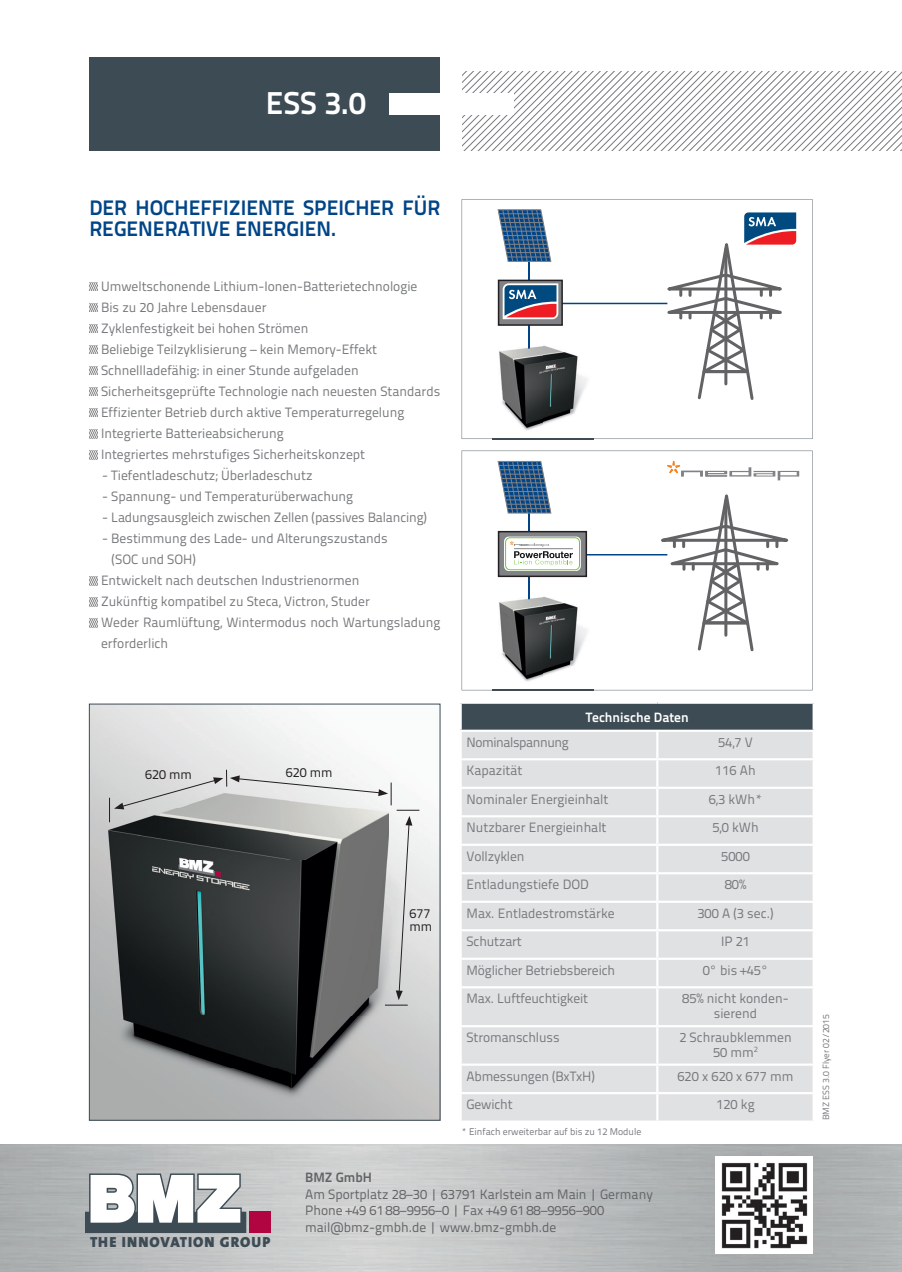
<style>
.page{position:relative;width:902px;height:1272px;background:#fff}
.page>*{position:absolute;margin:0;border:0;box-sizing:border-box;transform-origin:0 0}
.t1{font:700 31.65px "Titillium Text 22 L";color:#fff}
.t2{font:700 21px/21px "Titillium Text 22 L";color:#014588}
.t3{font:14.7px "The Sans Black Caps";letter-spacing:.07em;color:#3d4b54}
.t4{font:13.5px/21px "Titillium Text 22 L";color:#76787b;text-align:center}
.t5{font:13.5px/16.5px "Titillium Text 22 L";color:#636366}
.t6{font:700 13.5px "Titillium Text 22 L";color:#fff}
.t7{font:13.5px "Titillium Text 22 L";letter-spacing:-.03em;color:#76787b}
.t8{font:700 13.5px "Titillium Text 22 L";color:#636366}
.t9{font:13.2px/13.2px "Titillium Text 22 L";color:#231f20}
.t10{font:9.75px "Titillium Text 22 L";color:#76787b}
.t11{font:9px "Titillium Text 22 L";color:#76787b}
</style>
<div class="page">
<img style="left:0;top:1144px;width:901px;height:127px">
<svg style="left:89px;top:282px;width:9px;height:9px"></svg>
<svg style="left:89px;top:303px;width:9px;height:9px"></svg>
<svg style="left:89px;top:324px;width:9px;height:9px"></svg>
<svg style="left:89px;top:345px;width:9px;height:9px"></svg>
<svg style="left:89px;top:366px;width:9px;height:9px"></svg>
<svg style="left:89px;top:387px;width:9px;height:9px"></svg>
<svg style="left:89px;top:408px;width:9px;height:9px"></svg>
<svg style="left:89px;top:429px;width:9px;height:9px"></svg>
<svg style="left:89px;top:450px;width:9px;height:9px"></svg>
<svg style="left:89px;top:576px;width:9px;height:9px"></svg>
<svg style="left:89px;top:597px;width:9px;height:9px"></svg>
<svg style="left:89px;top:618px;width:9px;height:9px"></svg>
<div style="left:460px;top:702px;width:353px;height:28px;background:#3d4b54"></div>
<div style="left:461px;top:732px;width:351px;height:388px;background:#e0e1e3"></div>
<hr style="left:656px;top:731px;width:2px;height:27px;background:#fff">
<hr style="left:459px;top:758px;width:198px;height:2px;background:#fff">
<hr style="left:657px;top:758px;width:157px;height:2px;background:#fff">
<hr style="left:656px;top:760px;width:2px;height:26px;background:#fff">
<hr style="left:459px;top:786px;width:198px;height:2px;background:#fff">
<hr style="left:657px;top:786px;width:157px;height:2px;background:#fff">
<hr style="left:656px;top:788px;width:2px;height:27px;background:#fff">
<hr style="left:459px;top:815px;width:198px;height:2px;background:#fff">
<hr style="left:657px;top:815px;width:157px;height:2px;background:#fff">
<hr style="left:656px;top:817px;width:2px;height:26px;background:#fff">
<hr style="left:459px;top:843px;width:198px;height:2px;background:#fff">
<hr style="left:657px;top:843px;width:157px;height:2px;background:#fff">
<hr style="left:656px;top:845px;width:2px;height:27px;background:#fff">
<hr style="left:459px;top:872px;width:198px;height:2px;background:#fff">
<hr style="left:657px;top:872px;width:157px;height:2px;background:#fff">
<hr style="left:656px;top:874px;width:2px;height:26px;background:#fff">
<hr style="left:459px;top:900px;width:198px;height:2px;background:#fff">
<hr style="left:657px;top:900px;width:157px;height:2px;background:#fff">
<hr style="left:656px;top:902px;width:2px;height:27px;background:#fff">
<hr style="left:459px;top:929px;width:198px;height:2px;background:#fff">
<hr style="left:657px;top:929px;width:157px;height:2px;background:#fff">
<hr style="left:656px;top:931px;width:2px;height:26px;background:#fff">
<hr style="left:459px;top:957px;width:198px;height:2px;background:#fff">
<hr style="left:657px;top:957px;width:157px;height:2px;background:#fff">
<hr style="left:656px;top:959px;width:2px;height:27px;background:#fff">
<hr style="left:459px;top:986px;width:198px;height:2px;background:#fff">
<hr style="left:657px;top:986px;width:157px;height:2px;background:#fff">
<hr style="left:656px;top:988px;width:2px;height:37px;background:#fff">
<hr style="left:459px;top:1025px;width:198px;height:2px;background:#fff">
<hr style="left:657px;top:1025px;width:157px;height:2px;background:#fff">
<hr style="left:656px;top:1027px;width:2px;height:36px;background:#fff">
<hr style="left:459px;top:1063px;width:198px;height:2px;background:#fff">
<hr style="left:657px;top:1063px;width:157px;height:2px;background:#fff">
<hr style="left:656px;top:1065px;width:2px;height:26px;background:#fff">
<hr style="left:459px;top:1091px;width:198px;height:3px;background:#fff">
<hr style="left:657px;top:1091px;width:157px;height:3px;background:#fff">
<hr style="left:656px;top:1094px;width:2px;height:26px;background:#fff">
<hr style="left:459px;top:701px;width:198px;height:2px;background:#fff">
<hr style="left:459px;top:703px;width:2px;height:26px;background:#fff">
<hr style="left:657px;top:701px;width:157px;height:2px;background:#fff">
<hr style="left:812px;top:703px;width:2px;height:26px;background:#fff">
<hr style="left:459px;top:729px;width:355px;height:2px;background:#fff">
<img style="left:91px;top:705px;width:347px;height:413px">
<svg style="left:109px;top:769px;width:310px;height:236px;background:#6f7272"></svg>
<img style="left:715px;top:1156px;width:97px;height:97px">
<div style="left:249px;top:1211px;width:21px;height:21px;background:#b00540"></div>
<svg style="left:85px;top:1173px;width:161px;height:59px"></svg>
<svg style="left:461px;top:450px;width:351px;height:240px"></svg>
<svg style="left:497px;top:460px;width:54px;height:54px"></svg>
<hr style="left:499px;top:465px;width:42px;height:1px;background:#808285">
<hr style="left:500px;top:469px;width:42px;height:1px;background:#808285">
<hr style="left:500px;top:474px;width:43px;height:1px;background:#808285">
<hr style="left:501px;top:478px;width:43px;height:1px;background:#808285">
<hr style="left:502px;top:482px;width:43px;height:1px;background:#808285">
<hr style="left:503px;top:487px;width:42px;height:1px;background:#808285">
<hr style="left:504px;top:491px;width:42px;height:1px;background:#808285">
<hr style="left:505px;top:495px;width:42px;height:1px;background:#808285">
<hr style="left:506px;top:499px;width:42px;height:1px;background:#808285">
<hr style="left:507px;top:504px;width:42px;height:1px;background:#808285">
<hr style="left:507px;top:508px;width:43px;height:1px;background:#808285">
<div style="left:504px;top:536px;width:76px;height:35px;background:#fff;border-radius:5px"></div>
<div style="left:505px;top:537px;width:74px;height:33px;border:1px solid #79c142;border-radius:5px"></div>
<svg style="left:510px;top:541px;width:63px;height:24px"></svg>
<img style="left:492px;top:594px;width:101px;height:97px">
<svg style="left:635px;top:454px;width:178px;height:199px"></svg>
<hr style="left:724px;top:501px;width:3px;height:134px;background:#636366">
<svg style="left:461px;top:199px;width:351px;height:240px"></svg>
<img style="left:492px;top:343px;width:101px;height:96px">
<svg style="left:502px;top:283px;width:56px;height:36px"></svg>
<svg style="left:644px;top:211px;width:160px;height:191px"></svg>
<svg style="left:462px;top:71px;width:439px;height:79px"></svg>
<div style="left:89px;top:57px;width:368px;height:93px;background:#3d4b54"></div>
<div style="left:440px;top:34px;width:21px;height:124px;background:#fff"></div>
<div style="left:389px;top:93px;width:124px;height:21px;background:#fff"></div>
<h1 class="t1" style="left:266px;top:92px;width:101px">ESS 3.0</h1>
<h2 class="t2" style="left:89px;top:200px;width:352px">DER HOCHEFFIZIENTE SPEICHER FÜR<br>REGENERATIVE ENERGIEN.</h2>
<p class="t4" style="left:101px;top:277px;width:341px;text-align:left">Umweltschonende Lithium-Ionen-Batterietechnologie<br>Bis zu 20 Jahre Lebensdauer<br>Zyklenfestigkeit bei hohen Strömen<br>Beliebige Teilzyklisierung – kein Memory-Effekt Schnellladefähig: in einer Stunde aufgeladen Sicherheitsgeprüfte Technologie nach neuesten Standards Effizienter Betrieb durch aktive Temperaturregelung Integrierte Batterieabsicherung<br>Integriertes mehrstufiges Sicherheitskonzept</p>
<p class="t4" style="left:102px;top:466px;width:212px">- Tiefentladeschutz; Überladeschutz</p>
<p class="t4" style="left:102px;top:487px;width:252px">- Spannung- und Temperaturüberwachung</p>
<p class="t4" style="left:102px;top:508px;width:326px">- Ladungsausgleich zwischen Zellen (passives Balancing)</p>
<p class="t4" style="left:102px;top:529px;width:287px">- Bestimmung des Lade- und Alterungszustands</p>
<p class="t4" style="left:112px;top:550px;width:86px">(SOC und SOH)</p>
<p class="t4" style="left:101px;top:571px;width:260px">Entwickelt nach deutschen Industrienormen</p>
<p class="t4" style="left:101px;top:592px;width:270px">Zukünftig kompatibel zu Steca, Victron, Studer</p>
<p class="t4" style="left:101px;top:613px;width:341px">Weder Raumlüftung, Wintermodus noch Wartungsladung</p>
<p class="t4" style="left:101px;top:634px;width:69px">erforderlich</p>
<p class="t9" style="left:145px;top:769px;width:48px">620 mm</p>
<p class="t9" style="left:286px;top:767px;width:48px">620 mm</p>
<p class="t9" style="left:409px;top:908px;width:24px">677 mm</p>
<p class="t6" style="left:585px;top:712px;width:104px">Technische Daten</p>
<p class="t7" style="left:466px;top:737px;width:104px">Nominalspannung</p>
<p class="t4" style="left:718px;top:733px;width:36px">54,7 V</p>
<p class="t4" style="left:466px;top:761px;width:57px">Kapazität</p>
<p class="t4" style="left:715px;top:761px;width:42px">116 Ah</p>
<p class="t4" style="left:466px;top:790px;width:143px">Nominaler Energieinhalt</p>
<p class="t4" style="left:708px;top:790px;width:55px">6,3 kWh*</p>
<p class="t4" style="left:466px;top:818px;width:141px">Nutzbarer Energieinhalt</p>
<p class="t4" style="left:712px;top:818px;width:48px">5,0 kWh</p>
<p class="t4" style="left:466px;top:847px;width:59px">Vollzyklen</p>
<p class="t4" style="left:721px;top:847px;width:30px">5000</p>
<p class="t4" style="left:466px;top:875px;width:124px">Entladungstiefe DOD</p>
<p class="t4" style="left:724px;top:875px;width:23px">80%</p>
<p class="t4" style="left:466px;top:904px;width:149px">Max. Entladestromstärke</p>
<p class="t4" style="left:697px;top:904px;width:78px">300 A (3 sec.)</p>
<p class="t4" style="left:466px;top:932px;width:57px">Schutzart</p>
<p class="t4" style="left:721px;top:932px;width:30px">IP 21</p>
<p class="t4" style="left:466px;top:961px;width:150px">Möglicher Betriebsbereich</p>
<p class="t4" style="left:702px;top:961px;width:67px">0° bis +45°</p>
<p class="t4" style="left:466px;top:989px;width:123px">Max. Luftfeuchtigkeit</p>
<p class="t4" style="left:682px;top:992px;width:108px;line-height:14.5px">85% nicht konden&shy;sierend</p>
<p class="t4" style="left:466px;top:1028px;width:95px">Stromanschluss</p>
<p class="t4" style="left:679px;top:1031px;width:114px;line-height:14.5px">2 Schraubklemmen<br>50 mm<sup>2</sup></p>
<p class="t4" style="left:466px;top:1066px;width:130px">Abmessungen (BxTxH)</p>
<p class="t4" style="left:677px;top:1066px;width:118px">620 x 620 x 677 mm</p>
<p class="t4" style="left:466px;top:1095px;width:48px">Gewicht</p>
<p class="t4" style="left:716px;top:1095px;width:40px">120 kg</p>
<p class="t10" style="left:461px;top:1128px;width:181px">* Einfach erweiterbar auf bis zu 12 Module</p>
<p class="t3" style="left:90px;top:1237px;width:182px">THE INNOVATION GROUP</p>
<p class="t8" style="left:305px;top:1172px;width:68px">BMZ GmbH</p>
<p class="t5" style="left:305px;top:1187px;width:349px">Am Sportplatz 28–30 | 63791 Karlstein am Main | Germany<br>Phone +49 61 88–9956–0 | Fax +49 61 88–9956–900 mail@bmz-gmbh.de | www.bmz-gmbh.de</p>
<p class="t11" style="left:822px;top:1120px;width:107px;rotate:-90deg">BMZ ESS 3.0 Flyer 02/2015</p>
</div>
